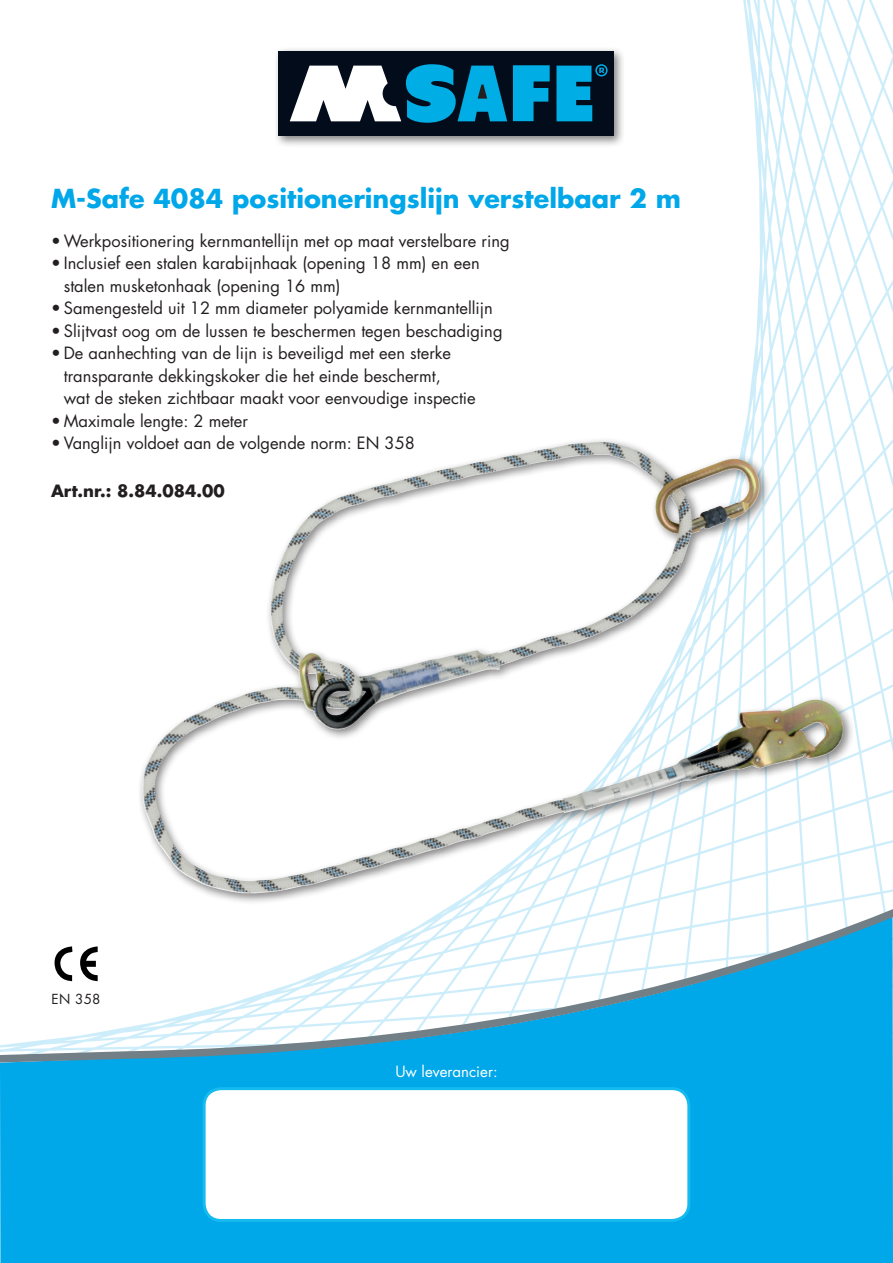
<style>
.page{position:relative;width:893px;height:1263px;background:#fff}
.page>*{position:absolute;margin:0;border:0;box-sizing:border-box;transform-origin:0 0}
.t1{font:700 25.5px "Futura";color:#00a7e9}
.t2{font:16.5px/22.5px "Futura";color:#231f20}
.t3{font:700 16.5px "Futura";color:#231f20}
.t4{font:15px "Futura";color:#fff}
.t5{font:13.5px "Futura";color:#231f20}
</style>
<div class="page">
<svg style="left:743px;top:0;width:150px;height:903px"></svg>
<div style="left:0;top:1066px;width:893px;height:197px;background:#00a7e9"></div>
<div style="left:274px;top:46px;width:351px;height:101px;background:#231f20;opacity:.55"></div>
<div style="left:279px;top:51px;width:335px;height:85px;background:#030c1a"></div>
<svg style="left:513px;top:65px;width:37px;height:56px"></svg>
<svg style="left:556px;top:64px;width:52px;height:57px"></svg>
<svg style="left:290px;top:64px;width:217px;height:59px"></svg>
<div style="left:204px;top:1089px;width:485px;height:131px;background:#fff;border-radius:17px"></div>
<div style="left:203px;top:1087px;width:487px;height:135px;border:3px solid #15bbee;border-radius:17px"></div>
<svg style="left:0;top:903px;width:893px;height:163px"></svg>
<div style="left:137px;top:436px;width:718px;height:469px;background:#231f20;opacity:.55"></div>
<img style="left:142px;top:443px;width:703px;height:452px">
<svg style="left:55px;top:946px;width:17px;height:35px"></svg>
<svg style="left:80px;top:946px;width:18px;height:35px"></svg>
<h1 class="t1" style="left:51px;top:180px;width:631px">M-Safe 4084 positioneringslijn verstelbaar 2 m</h1>
<p class="t2" style="left:51px;top:229px;width:460px">• Werkpositionering kernmantellijn met op maat verstelbare ring</p>
<p class="t2" style="left:64px;top:252px;width:417px;text-indent:-13px">• Inclusief een stalen karabijnhaak (opening 18 mm) en een stalen musketonhaak (opening 16 mm)</p>
<p class="t2" style="left:51px;top:297px;width:443px">• Samengesteld uit 12 mm diameter polyamide kernmantellijn</p>
<p class="t2" style="left:51px;top:319px;width:453px">• Slijtvast oog om de lussen te beschermen tegen beschadiging</p>
<p class="t2" style="left:64px;top:342px;width:414px;text-indent:-13px">• De aanhechting van de lijn is beveiligd met een sterke transparante dekkingskoker die het einde beschermt,<br>wat de steken zichtbaar maakt voor eenvoudige inspectie</p>
<p class="t2" style="left:51px;top:409px;width:198px">• Maximale lengte: 2 meter</p>
<p class="t2" style="left:51px;top:432px;width:366px">• Vanglijn voldoet aan de volgende norm: EN 358</p>
<p class="t3" style="left:51px;top:480px;width:175px">Art.nr.: 8.84.084.00</p>
<p class="t5" style="left:52px;top:989px;width:50px">EN 358</p>
<p class="t4" style="left:395px;top:1061px;width:104px">Uw leverancier:</p>
</div>
